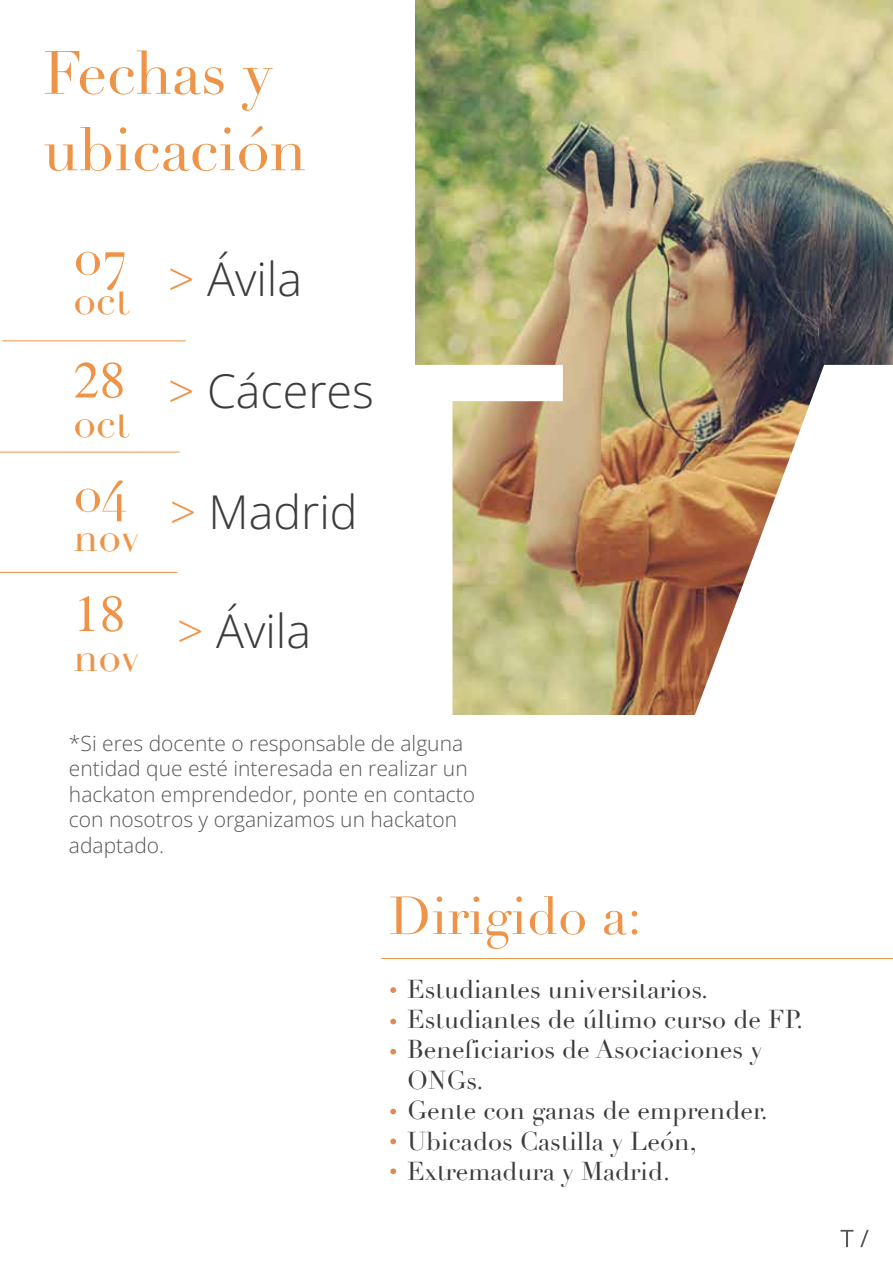
<style>
.page{position:relative;width:893px;height:1263px;background:#fff}
.page>*{position:absolute;margin:0;border:0;box-sizing:border-box;transform-origin:0 0}
.t1{font:60px/76.5px "Didot";color:#ee9448}
.t2{font:52.5px "Didot";color:#ee9448}
.t3{font:52.05px "Didot";color:#ee9448}
.t4{font:52.05px "Times";color:#ee9448}
.t5{font:46.65px "Open Sans";color:#3c3c3b}
.t6{font:40.8px "Didot";color:#ee9448}
.t7{font:25.35px/30.3px "Didot";color:#3c3c3b}
.t8{font:21px/25.5px "Open Sans";color:#575756}
.s1{color:#ee9448}
</style>
<div class="page">
<svg style="left:840px;top:1230px;width:13px;height:17px"></svg>
<svg style="left:860px;top:1230px;width:9px;height:17px"></svg>
<hr style="left:381px;top:958px;width:512px;height:1px;background:#ee9448">
<svg style="left:390px;top:987px;width:6px;height:6px"></svg>
<svg style="left:390px;top:1019px;width:6px;height:5px"></svg>
<svg style="left:390px;top:1109px;width:6px;height:5px"></svg>
<svg style="left:390px;top:1049px;width:6px;height:5px"></svg>
<svg style="left:390px;top:1138px;width:6px;height:6px"></svg>
<svg style="left:390px;top:1168px;width:6px;height:6px"></svg>
<hr style="left:2px;top:341px;width:184px;height:1px;background:#ee9448">
<img style="left:416px;top:0;width:477px;height:715px">
<svg style="left:416px;top:365px;width:147px;height:350px"></svg>
<svg style="left:694px;top:365px;width:199px;height:350px"></svg>
<hr style="left:0;top:452px;width:179px;height:1px;background:#ee9448">
<hr style="left:0;top:572px;width:177px;height:1px;background:#ee9448">
<h1 class="t1" style="left:43px;top:36px;width:265px">Fechas y ubicación</h1>
<h3 class="t3" style="left:73px;top:225px;width:55px">07</h3>
<h3 class="t6" style="left:73px;top:275px;width:57px">oct</h3>
<h3 class="t4" style="left:73px;top:351px;width:53px">28</h3>
<h3 class="t6" style="left:73px;top:398px;width:57px">oct</h3>
<h3 class="t3" style="left:73px;top:462px;width:53px">04</h3>
<h3 class="t6" style="left:73px;top:512px;width:68px">nov</h3>
<h3 class="t4" style="left:73px;top:584px;width:53px">18</h3>
<h3 class="t6" style="left:73px;top:632px;width:68px">nov</h3>
<h3 class="t5" style="left:168px;top:247px;width:135px"><span class="s1">&gt;</span> Ávila</h3>
<h3 class="t5" style="left:168px;top:359px;width:207px"><span class="s1">&gt;</span> Cáceres</h3>
<h3 class="t5" style="left:170px;top:480px;width:189px"><span class="s1">&gt;</span> Madrid</h3>
<h3 class="t5" style="left:177px;top:599px;width:135px"><span class="s1">&gt;</span> Ávila</h3>
<p class="t8" style="left:69px;top:730px;width:408px">*Si eres docente o responsable de alguna entidad que esté interesada en realizar un hackaton emprendedor, ponte en contacto con nosotros y organizamos un hackaton adaptado.</p>
<h2 class="t2" style="left:389px;top:884px;width:254px">Dirigido a:</h2>
<p class="t7" style="left:407px;top:974px;width:398px">Estudiantes universitarios.<br>Estudiantes de último curso de FP.<br>Beneficiarios de Asociaciones y<br>ONGs.<br>Gente con ganas de emprender.<br>Ubicados Castilla y León,<br>Extremadura y Madrid.</p>
</div>
